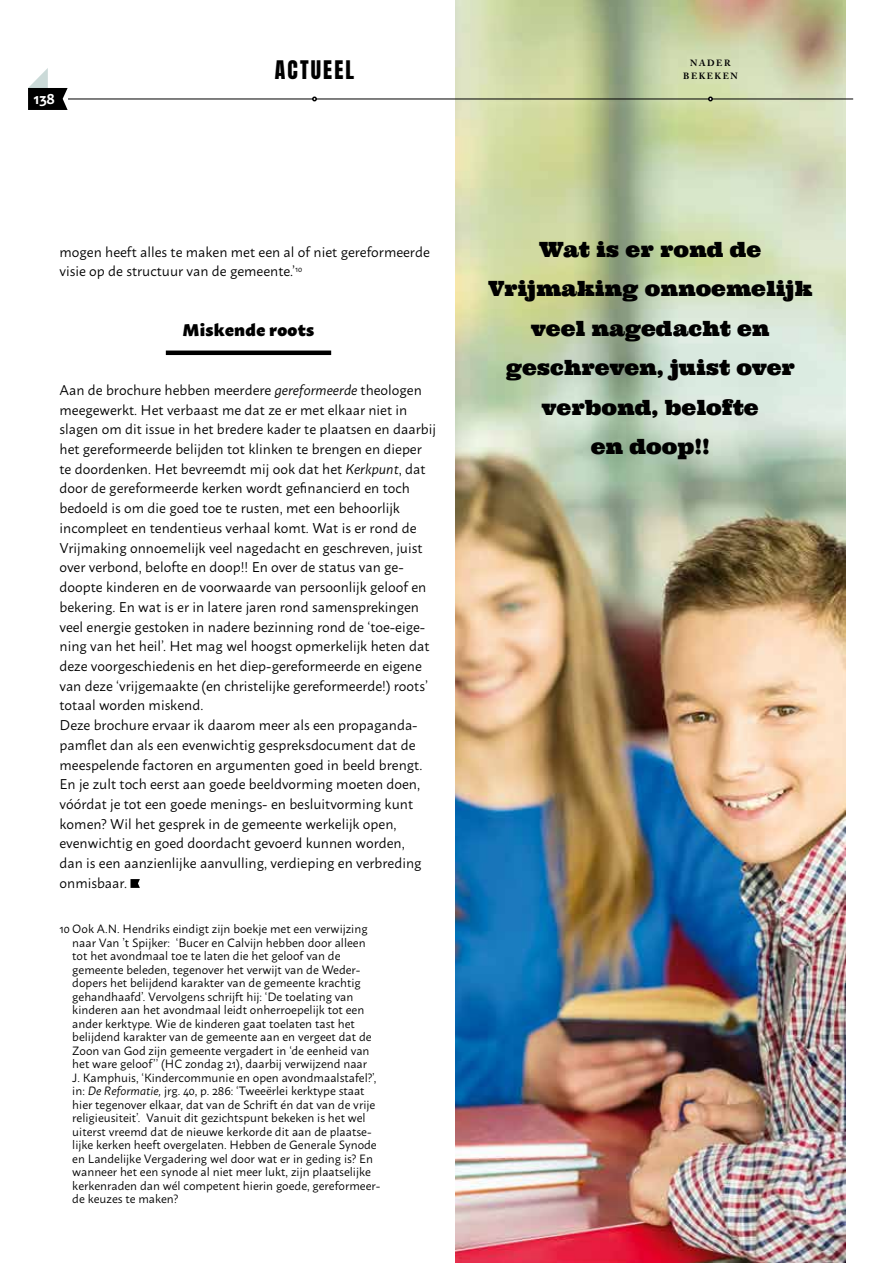
<style>
.page{position:relative;width:893px;height:1263px;background:#fff}
.page>*{position:absolute;margin:0;border:0;box-sizing:border-box;transform-origin:0 0}
.t1{font:21.75px "Anton";letter-spacing:.1em;color:#000}
.t2{font:21px/39.5px "Ultra";color:#000;text-align:center}
.t3{font:900 16.8px "Macho";letter-spacing:.02em;color:#000}
.t4{font:600 15px "Macho";color:#fff}
.t5{font:14.1px/19.6px "Macho";color:#000}
.t6{font:12px/13.5px "Macho";color:#000}
.t7{font:700 9px/13.5px "Adobe Caslon Pro";letter-spacing:.165em;color:#000;text-align:center}
.s1{font-style:italic}
</style>
<div class="page">
<img style="left:455px;top:0;width:390px;height:1263px">
<div style="left:166px;top:350px;width:165px;height:5px;background:#000"></div>
<svg style="left:131px;top:879px;width:9px;height:9px"></svg>
<hr style="left:68px;top:99px;width:785px;height:1px;background:#000">
<svg style="left:312px;top:97px;width:5px;height:4px"></svg>
<svg style="left:708px;top:97px;width:5px;height:4px"></svg>
<svg style="left:28px;top:68px;width:40px;height:42px"></svg>
<p class="t4" style="left:34px;top:85px;width:23px">138</p>
<h1 class="t1" style="left:275px;top:59px;width:81px">ACTUEEL</h1>
<p class="t7" style="left:683px;top:56px;width:56px">NADER<br>BEKEKEN</p>
<p class="t5" style="left:60px;top:240px;width:372px">mogen heeft alles te maken met een al of niet gereformeerde visie op de structuur van de gemeente.’<sup>10</sup></p>
<p class="t3" style="left:183px;top:314px;width:133px">Miskende roots</p>
<p class="t5" style="left:60px;top:379px;width:378px">Aan de brochure hebben meerdere <span class="s1">gereformeerde</span> theologen meegewerkt. Het verbaast me dat ze er met elkaar niet in slagen om dit issue in het bredere kader te plaatsen en daarbij het gereformeerde belijden tot klinken te brengen en dieper te doordenken. Het bevreemdt mij ook dat het <span class="s1">Kerkpunt</span>, dat door de gereformeerde kerken wordt gefinancierd en toch bedoeld is om die goed toe te rusten, met een behoorlijk incompleet en tendentieus verhaal komt. Wat is er rond de Vrijmaking onnoemelijk veel nagedacht en geschreven, juist over verbond, belofte en doop!! En over de status van ge&shy;doopte kinderen en de voorwaarde van persoonlijk geloof en bekering. En wat is er in latere jaren rond samensprekingen veel energie gestoken in nadere bezinning rond de ‘toe-eige&shy;ning van het heil’. Het mag wel hoogst opmerkelijk heten dat deze voorgeschiedenis en het diep-gereformeerde en eigene van deze ‘vrijgemaakte (en christelijke gereformeerde!) roots’ totaal worden miskend.<br>Deze brochure ervaar ik daarom meer als een propaganda&shy;pamflet dan als een evenwichtig gespreksdocument dat de meespelende factoren en argumenten goed in beeld brengt.<br>En je zult toch eerst aan goede beeldvorming moeten doen, vóórdat je tot een goede menings- en besluitvorming kunt komen? Wil het gesprek in de gemeente werkelijk open, evenwichtig en goed doordacht gevoerd kunnen worden,<br>dan is een aanzienlijke aanvulling, verdieping en verbreding onmisbaar.</p>
<p class="t6" style="left:72px;top:921px;width:310px;text-indent:-13px">10 Ook A.N. Hendriks eindigt zijn boekje met een verwijzing naar Van ’t Spijker: ‘Bucer en Calvijn hebben door alleen tot het avondmaal toe te laten die het geloof van de gemeente beleden, tegenover het verwijt van de Weder&shy;dopers het belijdend karakter van de gemeente krachtig gehandhaafd’. Vervolgens schrijft hij: ‘De toelating van kinderen aan het avondmaal leidt onherroepelijk tot een ander kerktype. Wie de kinderen gaat toelaten tast het belijdend karakter van de gemeente aan en vergeet dat de Zoon van God zijn gemeente vergadert in ‘de eenheid van het ware geloof’’ (HC zondag 21), daarbij verwijzend naar<br>J. Kamphuis, ‘Kindercommunie en open avondmaalstafel?’, in: <span class="s1">De Reformatie,</span> jrg. 40, p. 286: ‘Tweeërlei kerktype staat hier tegenover elkaar, dat van de Schrift én dat van de vrije religieusiteit’. Vanuit dit gezichtspunt bekeken is het wel uiterst vreemd dat de nieuwe kerkorde dit aan de plaatse&shy;lijke kerken heeft overgelaten. Hebben de Generale Synode en Landelijke Vergadering wel door wat er in geding is? En wanneer het een synode al niet meer lukt, zijn plaatselijke kerkenraden dan wél competent hierin goede, gereformeer&shy;de keuzes te maken?</p>
<h2 class="t2" style="left:488px;top:229px;width:325px">Wat is er rond de<br>Vrijmaking onnoemelijk veel nagedacht en geschreven, juist over verbond, belofte<br>en doop!!</h2>
</div>
